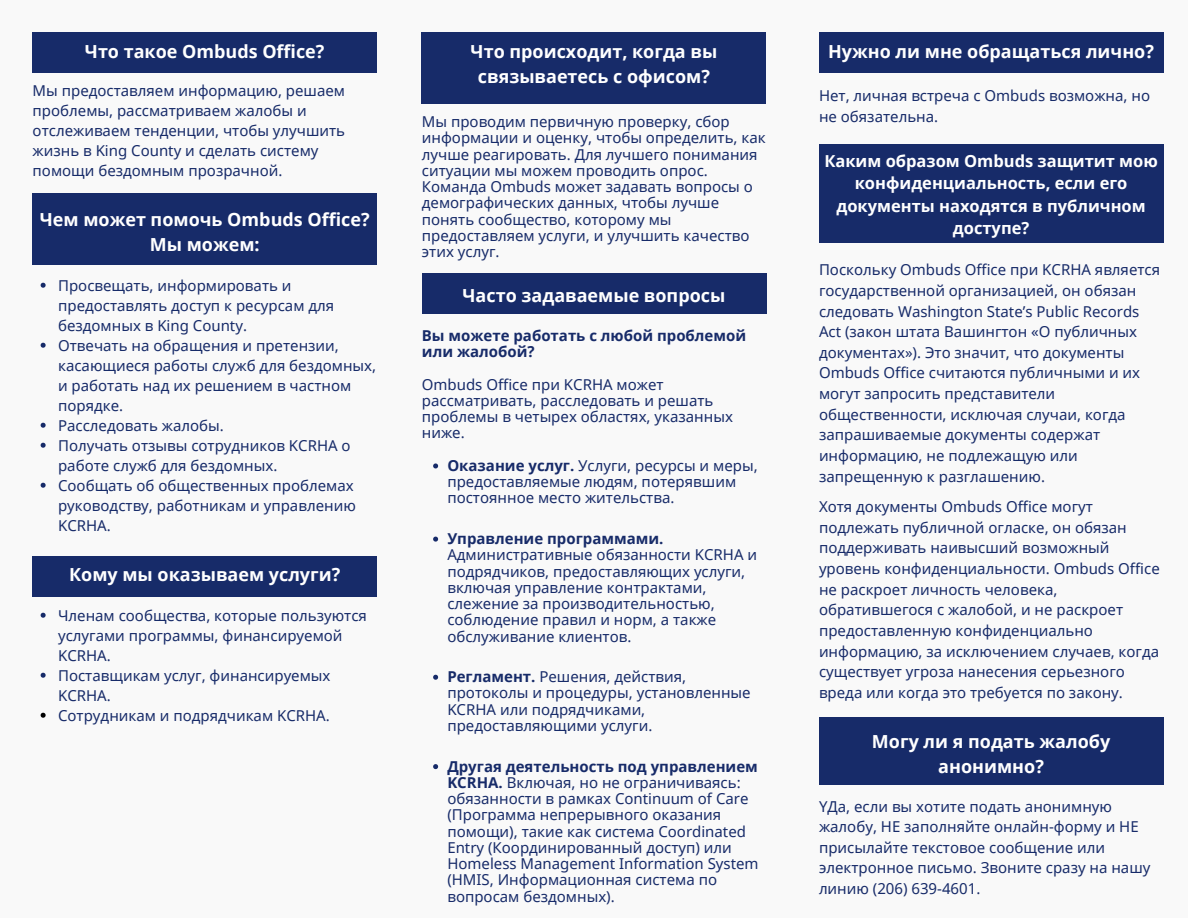
<style>
.page{position:relative;width:1188px;height:918px;background:#f9f9f9}
.page>*{position:absolute;margin:0;border:0;box-sizing:border-box;transform-origin:0 0}
.t1{font:700 18px/25px "Noto Sans";color:#fff;text-align:center}
.t2{font:700 16.5px/22.5px "Noto Sans";color:#fff;text-align:center}
.t3{font:15px/16.2px "Noto Sans";color:#172b69}
.t4{font:700 15px/16.2px "Noto Sans";color:#172b69}
.s1{font-weight:700}
</style>
<div class="page">
<div style="left:33px;top:32px;width:344px;height:41px;background:#172b69"></div>
<div style="left:33px;top:193px;width:344px;height:72px;background:#172b69"></div>
<div style="left:33px;top:556px;width:344px;height:41px;background:#172b69"></div>
<svg style="left:41px;top:283px;width:5px;height:5px"></svg>
<svg style="left:41px;top:343px;width:5px;height:5px"></svg>
<svg style="left:41px;top:423px;width:5px;height:5px"></svg>
<svg style="left:41px;top:443px;width:5px;height:5px"></svg>
<svg style="left:41px;top:483px;width:5px;height:5px"></svg>
<svg style="left:41px;top:613px;width:5px;height:5px"></svg>
<svg style="left:41px;top:673px;width:5px;height:5px"></svg>
<svg style="left:41px;top:713px;width:5px;height:5px"></svg>
<div style="left:422px;top:32px;width:344px;height:71px;background:#172b69"></div>
<div style="left:422px;top:273px;width:344px;height:41px;background:#172b69"></div>
<svg style="left:433px;top:463px;width:5px;height:5px"></svg>
<svg style="left:433px;top:537px;width:5px;height:5px"></svg>
<svg style="left:433px;top:675px;width:5px;height:5px"></svg>
<svg style="left:433px;top:764px;width:5px;height:5px"></svg>
<div style="left:819px;top:717px;width:344px;height:68px;background:#172b69"></div>
<div style="left:819px;top:32px;width:344px;height:41px;background:#172b69"></div>
<div style="left:819px;top:144px;width:344px;height:98px;background:#172b69"></div>
<h1 class="t1" style="left:85px;top:38px;width:241px">Что такое Ombuds Office?</h1>
<p class="t3" style="left:33px;top:80px;width:314px;line-height:20px">Мы предоставляем информацию, решаем проблемы, рассматриваем жалобы и отслеживаем тенденции, чтобы улучшить жизнь в King County и сделать систему помощи бездомным прозрачной.</p>
<h1 class="t1" style="left:40px;top:206px;width:331px">Чем может помочь Ombuds Office?<br>Мы можем:</h1>
<p class="t3" style="left:58px;top:275px;width:278px;line-height:20px">Просвещать, информировать и предоставлять доступ к ресурсам для бездомных в King County.</p>
<p class="t3" style="left:58px;top:335px;width:320px;line-height:20px">Отвечать на обращения и претензии, касающиеся работы служб для бездомных, и работать над их решением в частном порядке.</p>
<p class="t3" style="left:58px;top:417px;width:167px">Расследовать жалобы.</p>
<p class="t3" style="left:58px;top:435px;width:294px;line-height:20px">Получать отзывы сотрудников KCRHA о работе служб для бездомных.</p>
<p class="t3" style="left:58px;top:475px;width:299px;line-height:20px">Сообщать об общественных проблемах руководству, работникам и управлению<br>KCRHA.</p>
<h1 class="t1" style="left:69px;top:561px;width:273px">Кому мы оказываем услуги?</h1>
<p class="t3" style="left:58px;top:605px;width:310px;line-height:20px">Членам сообщества, которые пользуются услугами программы, финансируемой<br>KCRHA.</p>
<p class="t3" style="left:58px;top:665px;width:274px;line-height:20px">Поставщикам услуг, финансируемых<br>KCRHA.</p>
<p class="t3" style="left:58px;top:707px;width:273px">Сотрудникам и подрядчикам KCRHA.</p>
<h1 class="t1" style="left:471px;top:39px;width:248px">Что происходит, когда вы связываетесь с офисом?</h1>
<p class="t3" style="left:422px;top:113px;width:345px">Мы проводим первичную проверку, сбор информации и оценку, чтобы определить, как лучше реагировать. Для лучшего понимания ситуации мы можем проводить опрос.<br>Команда Ombuds может задавать вопросы о демографических данных, чтобы лучше понять сообщество, которому мы предоставляем услуги, и улучшить качество этих услуг.</p>
<h1 class="t1" style="left:463px;top:283px;width:264px">Часто задаваемые вопросы</h1>
<h2 class="t4" style="left:422px;top:327px;width:326px">Вы можете работать с любой проблемой или жалобой?</h2>
<p class="t3" style="left:422px;top:376px;width:313px">Ombuds Office при KCRHA может рассматривать, расследовать и решать проблемы в четырех областях, указанных ниже.</p>
<p class="t3" style="left:447px;top:457px;width:312px"><span class="s1">Оказание услуг.</span> Услуги, ресурсы и меры, предоставляемые людям, потерявшим постоянное место жительства.</p>
<p class="t3" style="left:447px;top:530px;width:311px"><span class="s1">Управление программами.<br></span>Административные обязанности KCRHA и подрядчиков, предоставляющих услуги, включая управление контрактами, слежение за производительностью, соблюдение правил и норм, а также обслуживание клиентов.</p>
<p class="t3" style="left:447px;top:668px;width:305px"><span class="s1">Регламент.</span> Решения, действия, протоколы и процедуры, установленные<br>KCRHA или подрядчиками, предоставляющими услуги.</p>
<p class="t3" style="left:447px;top:758px;width:313px"><span class="s1">Другая деятельность под управлением KCRHA.</span> Включая, но не ограничиваясь: обязанности в рамках Continuum of Care (Программа непрерывного оказания помощи), такие как система Coordinated Entry (Координированный доступ) или Homeless Management Information System (HMIS, Информационная система по вопросам бездомных).</p>
<h1 class="t1" style="left:828px;top:39px;width:327px">Нужно ли мне обращаться лично?</h1>
<p class="t3" style="left:819px;top:85px;width:333px;line-height:20.7px">Нет, личная встреча с Ombuds возможна, но не обязательна.</p>
<h1 class="t2" style="left:824px;top:149px;width:335px">Каким образом Ombuds защитит мою конфиденциальность, если его документы находятся в публичном доступе?</h1>
<p class="t3" style="left:819px;top:259px;width:343px;line-height:20.7px">Поскольку Ombuds Office при KCRHA является государственной организацией, он обязан следовать Washington State’s Public Records Act (закон штата Вашингтон «О публичных документах»). Это значит, что документы Ombuds Office считаются публичными и их могут запросить представители общественности, исключая случаи, когда запрашиваемые документы содержат информацию, не подлежащую или запрещенную к разглашению.</p>
<p class="t3" style="left:819px;top:496px;width:342px;line-height:20.7px">Хотя документы Ombuds Office могут подлежать публичной огласке, он обязан поддерживать наивысший возможный уровень конфиденциальности. Ombuds Office не раскроет личность человека, обратившегося с жалобой, и не раскроет предоставленную конфиденциально информацию, за исключением случаев, когда существует угроза нанесения серьезного вреда или когда это требуется по закону.</p>
<h1 class="t1" style="left:872px;top:729px;width:240px">Могу ли я подать жалобу анонимно?</h1>
<p class="t3" style="left:819px;top:795px;width:333px;line-height:20.7px">YДа, если вы хотите подать анонимную жалобу, НЕ заполняйте онлайн-форму и НЕ присылайте текстовое сообщение или электронное письмо. Звоните сразу на нашу линию (206) 639-4601.</p>
</div>
